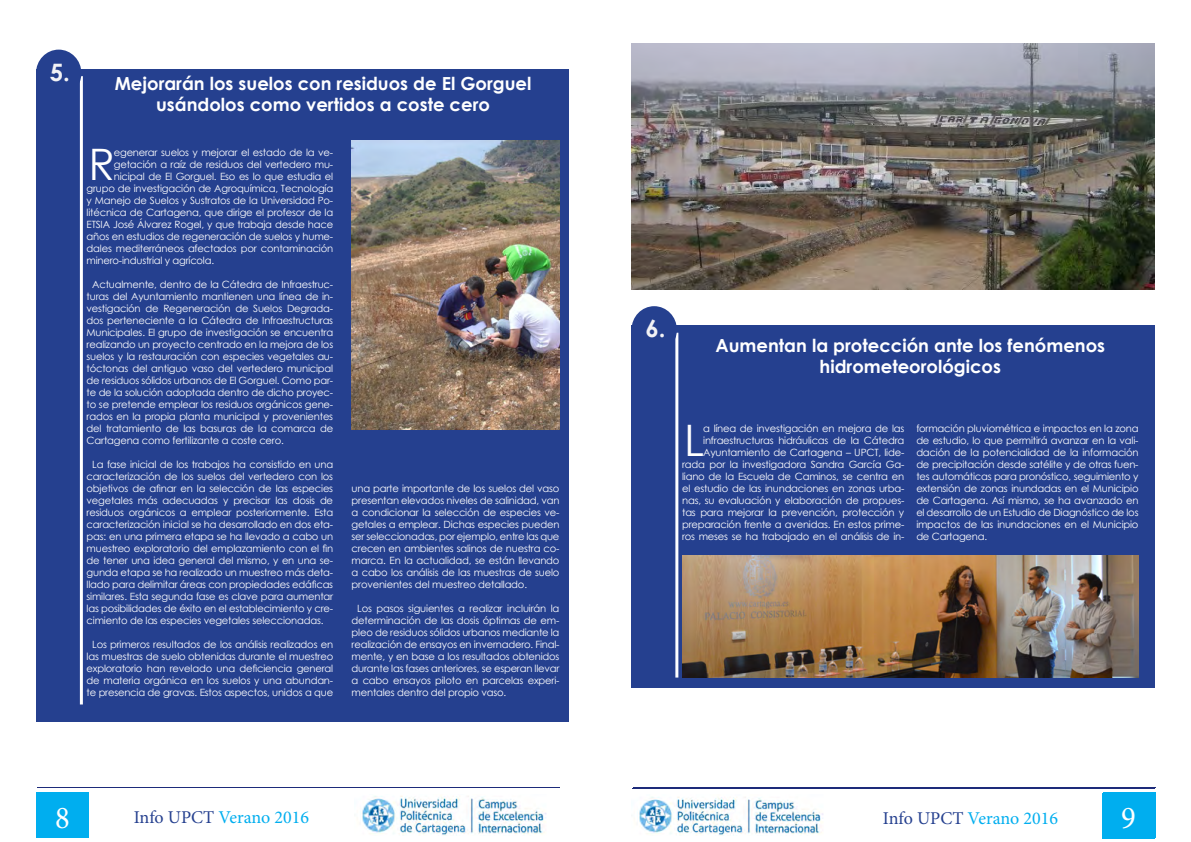
<style>
.page{position:relative;width:1191px;height:842px;background:#fff}
.page>*{position:absolute;margin:0;border:0;box-sizing:border-box;transform-origin:0 0}
.t1{font:43.4px "Century Gothic";color:#fff}
.t2{font:31.8px "Minion Pro";color:#fff;scale:.96 1}
.t3{font:700 24px "Century Gothic";color:#f2f2f5}
.t4{font:700 18px/21.6px "Century Gothic";color:#fff;text-align:center}
.t5{font:18px "Minion Pro";color:#00aeef}
.t6{font:10px/12px "Century Gothic";letter-spacing:-.02em;color:#fff;text-align:justify}
.s1{color:#25408f}
</style>
<div class="page">
<div style="left:37px;top:792px;width:52px;height:45px;background:#00aeef"></div>
<hr style="left:37px;top:787px;width:522px;height:1px;background:#1d2b7a">
<hr style="left:633px;top:788px;width:522px;height:1px;background:#1d2b7a">
<img style="left:362px;top:796px;width:184px;height:39px">
<div style="left:1102px;top:793px;width:52px;height:46px;background:#00aeef"></div>
<hr style="left:632px;top:788px;width:522px;height:1px;background:#1d2b7a">
<img style="left:639px;top:797px;width:184px;height:39px">
<div style="left:36px;top:69px;width:532px;height:652px;background:#25408f"></div>
<hr style="left:80px;top:76px;width:3px;height:628px;background:#fff">
<div style="left:36px;top:50px;width:45px;height:47px;background:#25408f;border-radius:50%"></div>
<img style="left:351px;top:141px;width:208px;height:288px">
<img style="left:631px;top:44px;width:524px;height:245px">
<div style="left:631px;top:325px;width:524px;height:362px;background:#25408f"></div>
<hr style="left:675px;top:333px;width:3px;height:344px;background:#fff">
<div style="left:631px;top:306px;width:46px;height:47px;background:#25408f;border-radius:50%"></div>
<img style="left:682px;top:556px;width:456px;height:121px">
<h3 class="t3" style="left:50px;top:54px;width:22px">5.</h3>
<h3 class="t4" style="left:115px;top:72px;width:418px">Mejorarán los suelos con residuos de El Gorguel usándolos como vertidos a coste cero</h3>
<h1 class="t1" style="left:88px;top:134px;width:28px">R</h1>
<p class="t6" style="left:114px;top:146px;width:221px">egenerar suelos y mejorar el estado de la ve-</p>
<p class="t6" style="left:114px;top:158px;width:221px">getación a raíz de residuos del vertedero mu-</p>
<p class="t6" style="left:114px;top:170px;width:221px">nicipal de El Gorguel. Eso es lo que estudia el</p>
<p class="t6" style="left:87px;top:182px;width:248px">grupo de investigación de Agroquímica, Tecnología</p>
<p class="t6" style="left:87px;top:194px;width:248px">y Manejo de Suelos y Sustratos de la Universidad Po-</p>
<p class="t6" style="left:87px;top:206px;width:248px">litécnica de Cartagena, que dirige el profesor de la</p>
<p class="t6" style="left:87px;top:218px;width:248px">ETSIA José Álvarez Rogel, y que trabaja desde hace</p>
<p class="t6" style="left:87px;top:230px;width:248px">años en estudios de regeneración de suelos y hume-</p>
<p class="t6" style="left:87px;top:242px;width:248px">dales mediterráneos afectados por contaminación</p>
<p class="t6" style="left:87px;top:254px;width:129px">minero-industrial y agrícola.</p>
<p class="t6" style="left:87px;top:278px;width:248px;text-indent:6px">Actualmente, dentro de la Cátedra de Infraestruc&shy;turas del Ayuntamiento mantienen una línea de in&shy;vestigación de Regeneración de Suelos Degrada&shy;dos perteneciente a la Cátedra de Infraestructuras Municipales. El grupo de investigación se encuentra realizando un proyecto centrado en la mejora de los suelos y la restauración con especies vegetales au&shy;tóctonas del antiguo vaso del vertedero municipal de residuos sólidos urbanos de El Gorguel. Como par&shy;te de la solución adoptada dentro de dicho proyec&shy;to se pretende emplear los residuos orgánicos gene&shy;rados en la propia planta municipal y provenientes del tratamiento de las basuras de la comarca de Cartagena como fertilizante a coste cero.</p>
<p class="t6" style="left:87px;top:458px;width:248px;text-indent:6px">La fase inicial de los trabajos ha consistido en una caracterización de los suelos del vertedero con los objetivos de afinar en la selección de las especies vegetales más adecuadas y precisar las dosis de residuos orgánicos a emplear posteriormente. Esta caracterización inicial se ha desarrollado en dos eta&shy;pas: en una primera etapa se ha llevado a cabo un muestreo exploratorio del emplazamiento con el fin de tener una idea general del mismo, y en una se&shy;gunda etapa se ha realizado un muestreo más deta&shy;llado para delimitar áreas con propiedades edáficas similares. Esta segunda fase es clave para aumentar las posibilidades de éxito en el establecimiento y cre&shy;cimiento de las especies vegetales seleccionadas.</p>
<p class="t6" style="left:87px;top:638px;width:248px;text-align:center">Los primeros resultados de los análisis realizados en las muestras de suelo obtenidas durante el muestreo exploratorio han revelado una deficiencia general de materia orgánica en los suelos y una abundan&shy;te presencia de gravas. Estos aspectos, unidos a que</p>
<p class="t6" style="left:351px;top:482px;width:209px">una parte importante de los suelos del vaso presentan elevados niveles de salinidad, van a condicionar la selección de especies ve&shy;getales a emplear. Dichas especies pueden ser seleccionadas, por ejemplo, entre las que crecen en ambientes salinos de nuestra co&shy;marca. En la actualidad, se están llevando a cabo los análisis de las muestras de suelo provenientes del muestreo detallado.</p>
<p class="t6" style="left:351px;top:602px;width:209px;text-indent:6px">Los pasos siguientes a realizar incluirán la determinación de las dosis óptimas de em&shy;pleo de residuos sólidos urbanos mediante la realización de ensayos en invernadero. Final&shy;mente, y en base a los resultados obtenidos durante las fases anteriores, se esperan llevar a cabo ensayos piloto en parcelas experi&shy;mentales dentro del propio vaso.</p>
<h3 class="t3" style="left:645px;top:310px;width:22px">6.</h3>
<h3 class="t4" style="left:715px;top:334px;width:391px">Aumentan la protección ante los fenómenos hidrometeorológicos</h3>
<p class="t6" style="left:682px;top:422px;width:224px;text-align:right">a línea de investigación en mejora de las infraestructuras hidráulicas de la Cátedra Ayuntamiento de Cartagena – UPCT, lide&shy;rada por la investigadora Sandra García Ga&shy;liano de la Escuela de Caminos, se centra en el estudio de las inundaciones en zonas urba&shy;nas, su evaluación y elaboración de propues&shy;tas para mejorar la prevención, protección y preparación frente a avenidas. En estos prime&shy;ros meses se ha trabajado en el análisis de in-</p>
<p class="t6" style="left:916px;top:422px;width:224px">formación pluviométrica e impactos en la zona de estudio, lo que permitirá avanzar en la vali&shy;dación de la potencialidad de la información de precipitación desde satélite y de otras fuen&shy;tes automáticas para pronóstico, seguimiento y extensión de zonas inundadas en el Municipio de Cartagena. Así mismo, se ha avanzado en el desarrollo de un Estudio de Diagnóstico de los impactos de las inundaciones en el Municipio de Cartagena.</p>
<h1 class="t1" style="left:684px;top:410px;width:22px">L</h1>
<h2 class="t2" style="left:55px;top:797px;width:17px">8</h2>
<h2 class="t2" style="left:1122px;top:797px;width:17px">3</h2>
<h3 class="t5" style="left:134px;top:805px;width:177px"><span class="s1">Info UPCT</span> Verano 2016</h3>
<h3 class="t5" style="left:883px;top:806px;width:177px"><span class="s1">Info UPCT</span> Verano 2016</h3>
<h2 class="t2" style="left:1121px;top:797px;width:17px">9</h2>
</div>
